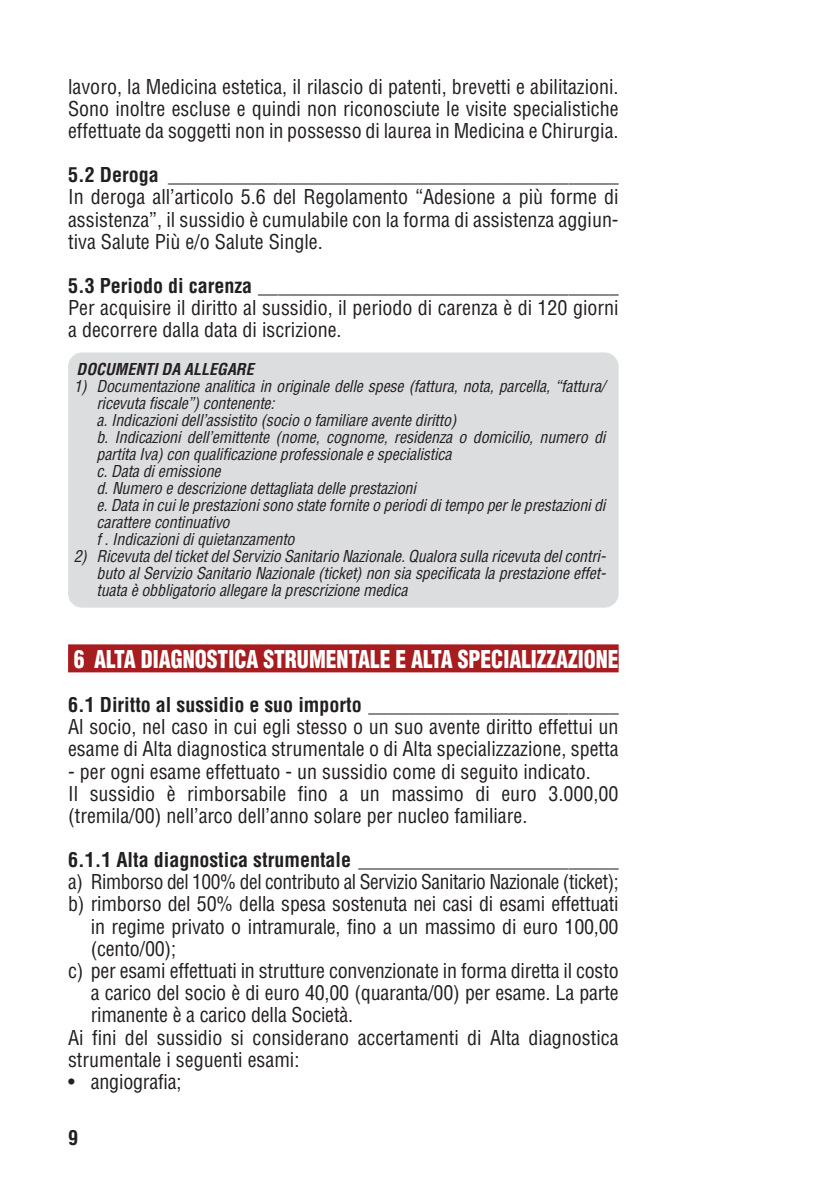
<style>
.page{position:relative;width:840px;height:1191px;background:#fff}
.page>*{position:absolute;margin:0;border:0;box-sizing:border-box;transform-origin:0 0}
.AREE{font:900 condensed 24px "Helvetica LT Std";color:#fff;scale:.9 1}
.TESTO{font:condensed 20px/22.2px "Helvetica LT Std";color:#231f20}
.TESTO_con_rientri{font:condensed 20px/22.2px "Helvetica LT Std";letter-spacing:-.01em;color:#231f20;text-align:justify}
.TITOLETTI{font:700 condensed 20px "Helvetica LT Std";color:#231f20}
.allegato_TEST_punti{font:italic condensed 16px/17px "Helvetica LT Std";letter-spacing:-.01em;color:#231f20}
.allegati{font:italic 700 condensed 16px "Helvetica LT Std";color:#231f20}
</style>
<div class="page">
<div style="left:68px;top:644px;width:550px;height:28px;background:#a61c1f"></div>
<div style="left:68px;top:352px;width:550px;height:255px;background:#dcdddf;border-radius:14px"></div>
<p class="TESTO" style="left:68px;top:75px;width:551px">lavoro, la Medicina estetica, il rilascio di patenti, brevetti e abilitazioni.</p>
<p class="TESTO" style="left:68px;top:97px;width:551px">Sono inoltre escluse e quindi non riconosciute le visite specialistiche effettuate da soggetti non in possesso di laurea in Medicina e Chirurgia.</p>
<p class="TITOLETTI" style="left:68px;top:162px;width:551px">5.2 Deroga _____________________________________________</p>
<p class="TESTO" style="left:68px;top:186px;width:551px;text-align:justify">In deroga all’articolo 5.6 del Regolamento “Adesione a più forme di assistenza”, il sussidio è cumulabile con la forma di assistenza aggiun&shy;tiva Salute Più e/o Salute Single.</p>
<p class="TITOLETTI" style="left:68px;top:273px;width:551px">5.3 Periodo di carenza ____________________________________</p>
<p class="TESTO" style="left:68px;top:297px;width:551px">Per acquisire il diritto al sussidio, il periodo di carenza è di 120 giorni a decorrere dalla data di iscrizione.</p>
<p class="allegati" style="left:77px;top:359px;width:178px">DOCUMENTI DA ALLEGARE</p>
<p class="allegato_TEST_punti" style="left:96px;top:378px;width:510px;text-indent:-23px">1) Documentazione analitica in originale delle spese (fattura, nota, parcella, “fattura/ ricevuta fiscale”) contenente:</p>
<p class="allegato_TEST_punti" style="left:96px;top:412px;width:361px">a. Indicazioni dell’assistito (socio o familiare avente diritto)</p>
<p class="allegato_TEST_punti" style="left:96px;top:429px;width:510px">b. Indicazioni dell’emittente (nome, cognome, residenza o domicilio, numero di partita Iva) con qualificazione professionale e specialistica</p>
<p class="allegato_TEST_punti" style="left:96px;top:463px;width:126px">c. Data di emissione</p>
<p class="allegato_TEST_punti" style="left:96px;top:480px;width:321px">d. Numero e descrizione dettagliata delle prestazioni</p>
<p class="allegato_TEST_punti" style="left:96px;top:497px;width:510px">e. Data in cui le prestazioni sono state fornite o periodi di tempo per le prestazioni di carattere continuativo</p>
<p class="allegato_TEST_punti" style="left:96px;top:531px;width:199px">f . Indicazioni di quietanzamento</p>
<p class="allegato_TEST_punti" style="left:96px;top:548px;width:510px;text-align:justify;text-indent:-23px">2) Ricevuta del ticket del Servizio Sanitario Nazionale. Qualora sulla ricevuta del contri&shy;buto al Servizio Sanitario Nazionale (ticket) non sia specificata la prestazione effet&shy;tuata è obbligatorio allegare la prescrizione medica</p>
<p class="AREE" style="left:74px;top:644px;width:606px">6 ALTA DIAGNOSTICA STRUMENTALE E ALTA SPECIALIZZAZIONE</p>
<p class="TITOLETTI" style="left:68px;top:692px;width:551px">6.1 Diritto al sussidio e suo importo _________________________</p>
<p class="TESTO" style="left:68px;top:715px;width:551px">Al socio, nel caso in cui egli stesso o un suo avente diritto effettui un esame di Alta diagnostica strumentale o di Alta specializzazione, spetta</p>
<p class="TESTO" style="left:68px;top:760px;width:524px">- per ogni esame effettuato - un sussidio come di seguito indicato.</p>
<p class="TESTO" style="left:68px;top:782px;width:551px">Il sussidio è rimborsabile fino a un massimo di euro 3.000,00 (tremila/00) nell’arco dell’anno solare per nucleo familiare.</p>
<p class="TITOLETTI" style="left:68px;top:847px;width:551px">6.1.1 Alta diagnostica strumentale __________________________</p>
<p class="TESTO_con_rientri" style="left:68px;top:870px;width:551px">a) Rimborso del 100% del contributo al Servizio Sanitario Nazionale (ticket);</p>
<p class="TESTO_con_rientri" style="left:91px;top:893px;width:529px;text-indent:-23px">b) rimborso del 50% della spesa sostenuta nei casi di esami effettuati in regime privato o intramurale, fino a un massimo di euro 100,00 (cento/00);</p>
<p class="TESTO_con_rientri" style="left:91px;top:959px;width:529px;text-indent:-23px">c) per esami effettuati in strutture convenzionate in forma diretta il costo a carico del socio è di euro 40,00 (quaranta/00) per esame. La parte rimanente è a carico della Società.</p>
<p class="TESTO" style="left:68px;top:1026px;width:551px">Ai fini del sussidio si considerano accertamenti di Alta diagnostica strumentale i seguenti esami:</p>
<p class="TESTO_con_rientri" style="left:68px;top:1070px;width:115px">• angiografia;</p>
<p class="TITOLETTI" style="left:68px;top:1125px;width:11px">9</p>
</div>
